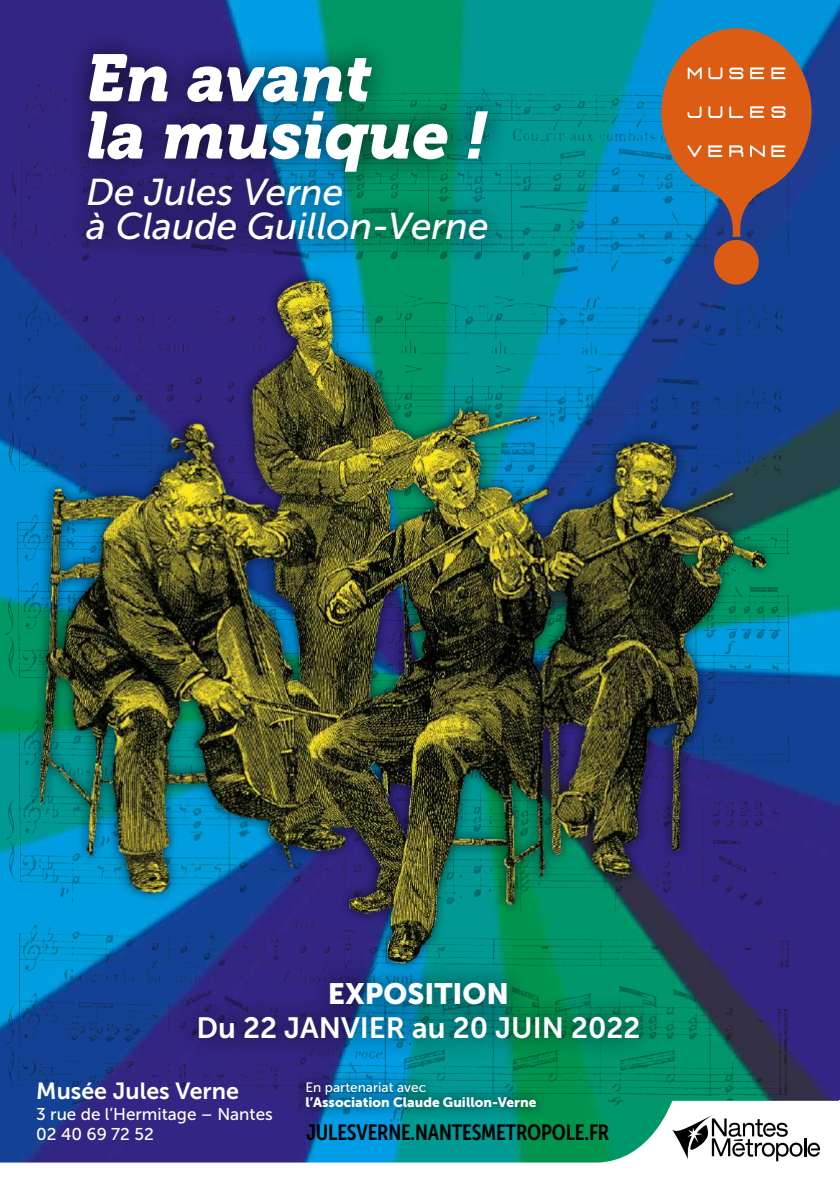
<style>
.page{position:relative;width:840px;height:1191px;background:#fff}
.page>*{position:absolute;margin:0;border:0;box-sizing:border-box;transform-origin:0 0}
.t1{font:italic 66px/57.2px "Museo 900";color:#fff}
.t2{font:italic 37.2px/33.8px "Museo Sans 500";color:#fff}
.t3{font:29.2px "Museo Sans 700";color:#fff}
.t4{font:29.2px "Museo Sans 900";color:#fff}
.t5{font:23.2px "Museo Sans 700";color:#fff}
.t6{font:22px "Museo Sans Condensed 700";letter-spacing:-.01em;color:#000}
.t7{font:17px/20.4px "Museo Sans 500";color:#fff}
.t8{font:13.6px "Museo Sans 900";color:#fff}
.t9{font:13.6px "Museo Sans 500";color:#fff}
</style>
<div class="page">
<img style="left:0;top:0;width:839px;height:1100px">
<img style="left:0;top:39px;width:776px;height:1061px">
<div style="left:63px;top:155px;width:447px;height:109px;background:#000;opacity:.75"></div>
<div style="left:65px;top:30px;width:445px;height:165px;background:#000;opacity:.75"></div>
<div style="left:175px;top:957px;width:487px;height:105px;background:#000;opacity:.75"></div>
<div style="left:294px;top:1070px;width:253px;height:49px;background:#000;opacity:.75"></div>
<div style="left:713px;top:240px;width:45px;height:44px;background:#db5c12;border-radius:50%"></div>
<svg style="left:661px;top:28px;width:150px;height:209px;background:#946753"></svg>
<svg style="left:0;top:1100px;width:838px;height:63px;background:#2e7195"></svg>
<svg style="left:671px;top:1113px;width:148px;height:48px"></svg>
<h1 class="t1" style="left:86px;top:49px;width:401px">En avant<br>la musique !</h1>
<h2 class="t2" style="left:86px;top:175px;width:403px">De Jules Verne<br>à Claude Guillon-Verne</h2>
<h3 class="t4" style="left:328px;top:976px;width:182px">EXPOSITION</h3>
<h3 class="t3" style="left:196px;top:1011px;width:445px">Du 22 JANVIER au 20 JUIN 2022</h3>
<h3 class="t5" style="left:36px;top:1078px;width:204px">Musée Jules Verne</h3>
<p class="t7" style="left:36px;top:1103px;width:238px">3 rue de l’Hermitage – Nantes<br>02 40 69 72 52</p>
<p class="t9" style="left:305px;top:1080px;width:122px">En partenariat avec</p>
<p class="t8" style="left:305px;top:1094px;width:232px">l’Association Claude Guillon-Verne</p>
<p class="t6" style="left:306px;top:1120px;width:304px">JULESVERNE.NANTESMETROPOLE.FR</p>
</div>
